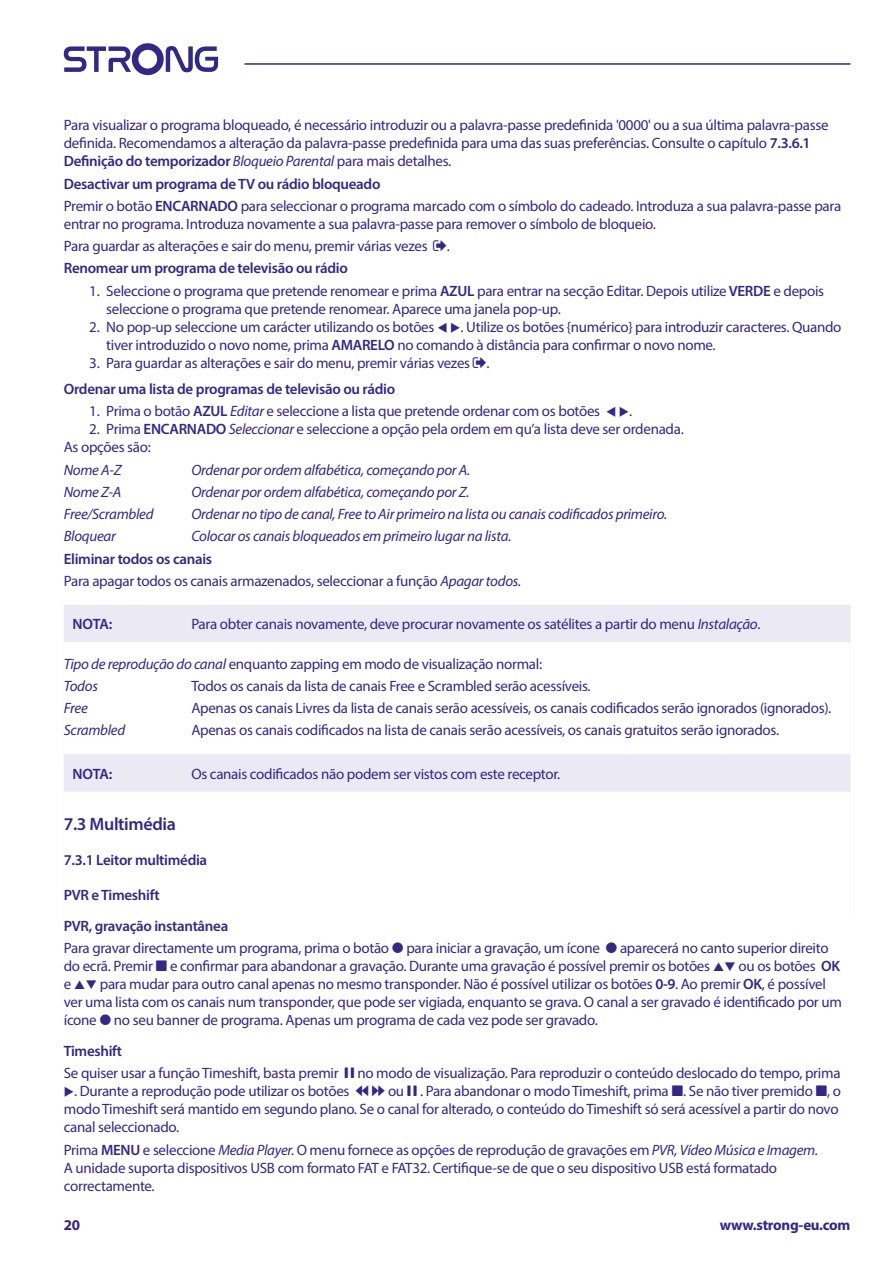
<style>
.page{position:relative;width:893px;height:1263px;background:#fff}
.page>*{position:absolute;margin:0;border:0;box-sizing:border-box;transform-origin:0 0}
.t1{font:600 18px "Myriad Pro";letter-spacing:-.02em;color:#332787}
.t2{font:15px/18px "Myriad Pro";letter-spacing:-.02em;color:#332787}
.t3{font:italic 15px "Myriad Pro";letter-spacing:-.02em;color:#332787}
.t4{font:600 15px/30.8px "Myriad Pro";letter-spacing:-.02em;color:#332787}
.t5{font:700 15px "Myriad Pro";letter-spacing:-.02em;color:#332787}
.s1{font-weight:600}
.s2{font-style:italic}
.s3{font-family:"Guifxv 2 Transports"}
</style>
<div class="page">
<svg style="left:64px;top:43px;width:154px;height:32px"></svg>
<hr style="left:244px;top:63px;width:606px;height:2px;background:#332787">
<div style="left:64px;top:605px;width:786px;height:165px;background:#ebe9f3"></div>
<div style="left:64px;top:642px;width:786px;height:135px;background:#fff"></div>
<div style="left:64px;top:754px;width:786px;height:165px;background:#ebe9f3"></div>
<div style="left:64px;top:792px;width:786px;height:135px;background:#fff"></div>
<p class="t2" style="left:64px;top:116px;width:766px">Para visualizar o programa bloqueado, é necessário introduzir ou a palavra-passe predefinida '0000' ou a sua última palavra-passe definida. Recomendamos a alteração da palavra-passe predefinida para uma das suas preferências. Consulte o capítulo <span class="s1">7.3.6.1<br>Definição do temporizador</span> <span class="s2">Bloqueio Parental</span> para mais detalhes.</p>
<p class="t2" style="left:64px;top:172px;width:779px;line-height:22.2px"><span class="s1">Desactivar um programa de TV ou rádio bloqueado<br></span>Premir o botão <span class="s1">ENCARNADO</span> para seleccionar o programa marcado com o símbolo do cadeado. Introduza a sua palavra-passe para</p>
<p class="t2" style="left:64px;top:212px;width:594px;line-height:22.2px">entrar no programa. Introduza novamente a sua palavra-passe para remover o símbolo de bloqueio.<br>Para guardar as alterações e sair do menu, premir várias vezes</p>
<p class="t2" style="left:447px;top:237px;width:5px">.</p>
<p class="t4" style="left:64px;top:252px;width:286px">Renomear um programa de televisão ou rádio</p>
<p class="t2" style="left:106px;top:281px;width:719px;text-indent:-17px">1. Seleccione o programa que pretende renomear e prima <span class="s1">AZUL</span> para entrar na secção Editar. Depois utilize <span class="s1">VERDE</span> e depois seleccione o programa que pretende renomear. Aparece uma janela pop-up.</p>
<p class="t2" style="left:106px;top:317px;width:737px;text-indent:-17px">2. No pop-up seleccione um carácter utilizando os botões ▼ ◆. Utilize os botões {numérico} para introduzir caracteres. Quando tiver introduzido o novo nome, prima <span class="s1">AMARELO</span> no comando à distância para confirmar o novo nome.</p>
<p class="t2" style="left:89px;top:353px;width:402px">3. Para guardar as alterações e sair do menu, premir várias vezes .</p>
<p class="t4" style="left:64px;top:373px;width:333px">Ordenar uma lista de programas de televisão ou rádio</p>
<p class="t2" style="left:89px;top:402px;width:544px">1. Prima o botão <span class="s1">AZUL</span> <span class="s2">Editar</span> e seleccione a lista que pretende ordenar com os botões ▼ ◆.</p>
<p class="t2" style="left:64px;top:420px;width:621px;text-indent:26px">2. Prima <span class="s1">ENCARNADO</span> <span class="s2">Seleccionar</span> e seleccione a opção pela ordem em qu’a lista deve ser ordenada.<br>As opções são:</p>
<p class="t3" style="left:64px;top:460px;width:59px">Nome A-Z</p>
<p class="t3" style="left:191px;top:460px;width:280px">Ordenar por ordem alfabética, começando por A.</p>
<p class="t3" style="left:64px;top:483px;width:59px">Nome Z-A</p>
<p class="t3" style="left:191px;top:483px;width:280px">Ordenar por ordem alfabética, começando por Z.</p>
<p class="t3" style="left:64px;top:505px;width:91px">Free/Scrambled</p>
<p class="t3" style="left:191px;top:505px;width:477px">Ordenar no tipo de canal, Free to Air primeiro na lista ou canais codificados primeiro.</p>
<p class="t3" style="left:64px;top:527px;width:54px">Bloquear</p>
<p class="t3" style="left:191px;top:527px;width:322px">Colocar os canais bloqueados em primeiro lugar na lista.</p>
<p class="t2" style="left:64px;top:547px;width:459px;line-height:22.2px"><span class="s1">Eliminar todos os canais<br></span>Para apagar todos os canais armazenados, seleccionar a função <span class="s2">Apagar todos.</span></p>
<p class="t4" style="left:72px;top:609px;width:42px">NOTA:</p>
<p class="t2" style="left:191px;top:615px;width:571px">Para obter canais novamente, deve procurar novamente os satélites a partir do menu <span class="s2">Instalação</span>.</p>
<p class="t2" style="left:64px;top:652px;width:480px;line-height:22.2px"><span class="s2">Tipo de reprodução do canal</span> enquanto zapping em modo de visualização normal:<br><span class="s2">Todos</span></p>
<p class="t2" style="left:191px;top:677px;width:401px">Todos os canais da lista de canais Free e Scrambled serão acessíveis.</p>
<p class="t3" style="left:64px;top:699px;width:26px">Free</p>
<p class="t2" style="left:191px;top:699px;width:642px">Apenas os canais Livres da lista de canais serão acessíveis, os canais codificados serão ignorados (ignorados).</p>
<p class="t3" style="left:64px;top:721px;width:63px">Scrambled</p>
<p class="t2" style="left:191px;top:721px;width:589px">Apenas os canais codificados na lista de canais serão acessíveis, os canais gratuitos serão ignorados.</p>
<p class="t4" style="left:72px;top:758px;width:42px">NOTA:</p>
<p class="t2" style="left:191px;top:765px;width:371px">Os canais codificados não podem ser vistos com este receptor.</p>
<p class="t1" style="left:64px;top:813px;width:114px">7.3 Multimédia</p>
<p class="t4" style="left:64px;top:844px;width:145px">7.3.1 Leitor multimédia</p>
<p class="t4" style="left:64px;top:879px;width:166px">PVR e Timeshift<br>PVR, gravação instantânea</p>
<p class="t2" style="left:64px;top:939px;width:780px">Para gravar directamente um programa, prima o botão <span class="s3">4</span> para iniciar a gravação, um ícone <span class="s3">4</span> aparecerá no canto superior direito do ecrã. Premir <span class="s3">3</span> e confirmar para abandonar a gravação. Durante uma gravação é possível premir os botões ❑ ou os botões <span class="s1">OK </span>e ❑ para mudar para outro canal apenas no mesmo transponder. Não é possível utilizar os botões <span class="s1">0-9</span>. Ao premir <span class="s1">OK</span>, é possível ver uma lista com os canais num transponder, que pode ser vigiada, enquanto se grava. O canal a ser gravado é identificado por um ícone <span class="s3">4</span> no seu banner de programa. Apenas um programa de cada vez pode ser gravado.</p>
<p class="t2" style="left:64px;top:1040px;width:778px;line-height:22.2px"><span class="s1">Timeshift<br></span>Se quiser usar a função Timeshift, basta premir <span class="s3">2</span> no modo de visualização. Para reproduzir o conteúdo deslocado do tempo, prima</p>
<p class="t2" style="left:64px;top:1082px;width:779px">◆. Durante a reprodução pode utilizar os botões <span class="s3">5 6</span> ou <span class="s3">2</span> . Para abandonar o modo Timeshift, prima <span class="s3">3</span>. Se não tiver premido <span class="s3">3</span>, o modo Timeshift será mantido em segundo plano. Se o canal for alterado, o conteúdo do Timeshift só será acessível a partir do novo canal seleccionado.</p>
<p class="t2" style="left:64px;top:1140px;width:756px">Prima <span class="s1">MENU</span> e seleccione <span class="s2">Media Player.</span> O menu fornece as opções de reprodução de gravações em <span class="s2">PVR, Vídeo Música e Imagem.<br></span>A unidade suporta dispositivos USB com formato FAT e FAT32. Certifique-se de que o seu dispositivo USB está formatado correctamente.</p>
<p class="t5" style="left:64px;top:1215px;width:18px">20</p>
<p class="t5" style="left:720px;top:1215px;width:132px">www.strong-eu.com</p>
</div>
